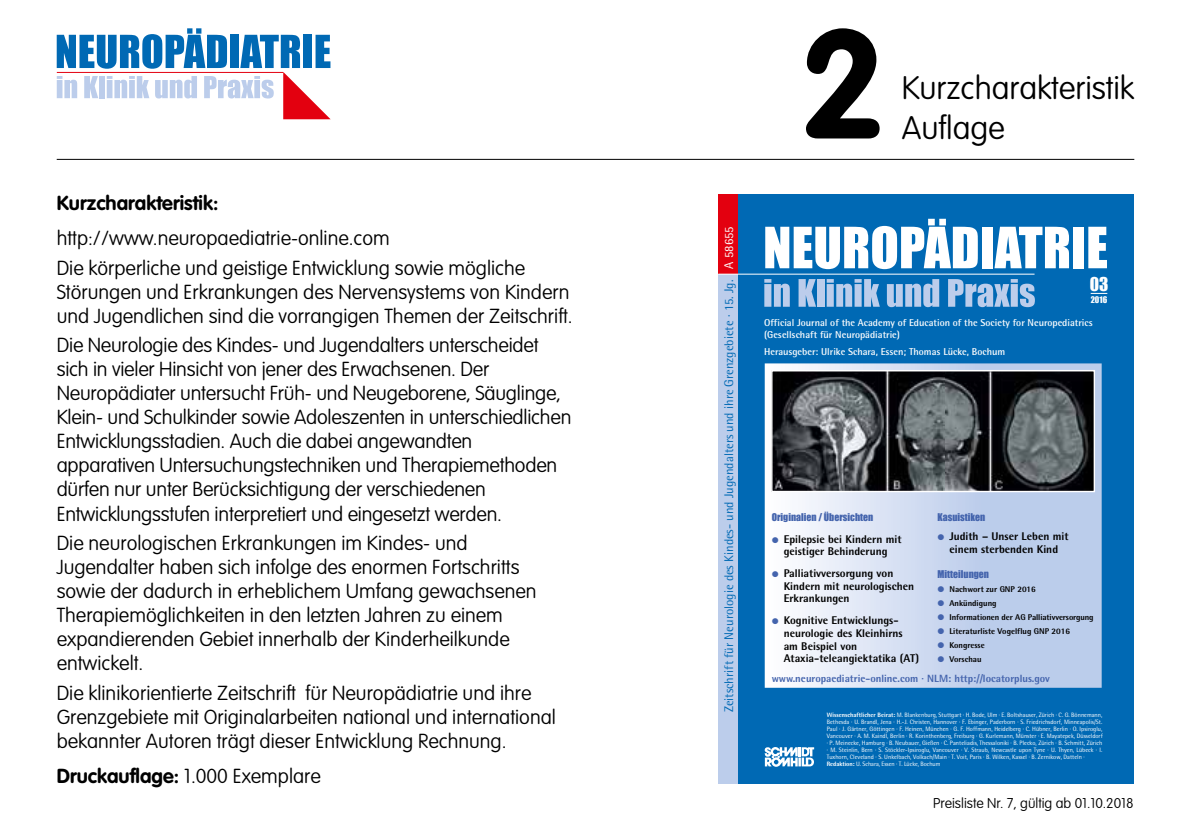
<style>
.page{position:relative;width:1191px;height:840px;background:#fff}
.page>*{position:absolute;margin:0;border:0;box-sizing:border-box;transform-origin:0 0}
.t1{font:700 152px "VAG Rounded";color:#000}
.t2{font:100 32px/40.6px "VAG Rounded";letter-spacing:-.005em;color:#000}
.t3{font:100 20px/24px "VAG Rounded";color:#000}
.t4{font:700 20px "VAG Rounded";color:#000}
.t5{font:17.4px "Impact";color:#fff}
.t6{font:100 14px "VAG Rounded";color:#000}
.t7{font:12.6px "Rotis Semi Sans";color:#0069b4}
.t8{font:12.6px "Rotis Semi Sans";color:#fff}
.t9{font:800 11.2px/12.6px "Rotis Semi Sans";color:#000;text-align:center}
.t10{font:800 10.4px "Rotis Semi Sans";color:#4464ad}
.t11{font:700 10px/12px "Rotis Semi Sans";color:#fff}
.t12{font:9.8px "Impact";color:#4464ad}
.t13{font:800 8.4px/14px "Rotis Semi Sans";color:#000}
.t14{font:8.4px "Impact";color:#fff}
.t15{font:6.2px/7px "Rotis Semi Sans";color:#fff}
.s1{font-weight:700}
.s2{font-family:"European Pi Three";font-weight:400;font-size:8.4px;color:#4464ad}
.s3{font-family:"European Pi Three";font-weight:400;color:#4464ad}
.s4{font-weight:800}
</style>
<div class="page">
<svg style="left:57px;top:28px;width:273px;height:91px"></svg>
<hr style="left:57px;top:159px;width:1077px;height:1px;background:#000">
<div style="left:718px;top:194px;width:416px;height:588px;background:#0069b4"></div>
<div style="left:718px;top:194px;width:20px;height:588px;background:#bccdeb"></div>
<div style="left:718px;top:194px;width:20px;height:79px;background:#e3000f"></div>
<svg style="left:764px;top:747px;width:50px;height:19px"></svg>
<svg style="left:764px;top:363px;width:337px;height:324px;background:#d0dcf1"></svg>
<hr style="left:718px;top:273px;width:316px;height:1px;background:#fff">
<svg style="left:765px;top:219px;width:212px;height:50px"></svg>
<div style="left:981px;top:226px;width:11px;height:42px;background:#fff"></div>
<svg style="left:994px;top:226px;width:75px;height:42px"></svg>
<div style="left:1073px;top:226px;width:11px;height:42px;background:#fff"></div>
<svg style="left:1088px;top:226px;width:19px;height:42px"></svg>
<svg style="left:764px;top:279px;width:26px;height:27px"></svg>
<svg style="left:798px;top:279px;width:18px;height:27px"></svg>
<div style="left:817px;top:279px;width:7px;height:27px;background:#bccdeb"></div>
<svg style="left:826px;top:279px;width:54px;height:27px"></svg>
<svg style="left:887px;top:279px;width:52px;height:28px"></svg>
<svg style="left:948px;top:279px;width:87px;height:28px"></svg>
<svg style="left:1090px;top:293px;width:17px;height:1px"></svg>
<img style="left:773px;top:372px;width:320px;height:118px">
<div style="left:771px;top:370px;width:324px;height:122px;border:1px solid #fff"></div>
<p class="t4" style="left:57px;top:191px;width:163px">Kurzcharakteristik:</p>
<p class="t3" style="left:57px;top:223px;width:470px;line-height:29.6px">http://www.neuropaediatrie-online.com<br>Die körperliche und geistige Entwicklung sowie mögliche</p>
<p class="t3" style="left:57px;top:279px;width:517px">Störungen und Erkrankungen des Nervensystems von Kindern und Jugendlichen sind die vorrangigen Themen der Zeitschrift.</p>
<p class="t3" style="left:57px;top:333px;width:516px">Die Neurologie des Kindes- und Jugendalters unterscheidet sich in vieler Hinsicht von jener des Erwachsenen. Der Neuropädiater untersucht Früh- und Neugeborene, Säuglinge, Klein- und Schulkinder sowie Adoleszenten in unterschiedlichen Entwicklungsstadien. Auch die dabei angewandten apparativen Untersuchungstechniken und Therapiemethoden dürfen nur unter Berücksichtigung der verschiedenen Entwicklungsstufen interpretiert und eingesetzt werden.</p>
<p class="t3" style="left:57px;top:530px;width:481px">Die neurologischen Erkrankungen im Kindes- und Jugendalter haben sich infolge des enormen Fortschritts sowie der dadurch in erheblichem Umfang gewachsenen Therapiemöglichkeiten in den letzten Jahren zu einem expandierenden Gebiet innerhalb der Kinderheilkunde entwickelt.</p>
<p class="t3" style="left:57px;top:680px;width:501px">Die klinikorientierte Zeitschrift für Neuropädiatrie und ihre<br>Grenzgebiete mit Originalarbeiten national und international bekannter Autoren trägt dieser Entwicklung Rechnung.</p>
<p class="t3" style="left:57px;top:763px;width:266px"><span class="s1">Druckauflage:</span> 1.000 Exemplare</p>
<p class="t8" style="left:721px;top:268px;width:44px;rotate:-90deg">A 58655</p>
<h1 class="t1" style="left:799px;top:-4px;width:89px">2</h1>
<h2 class="t2" style="left:901px;top:67px;width:234px">Kurzcharakteristik<br>Auflage</h2>
<p class="t7" style="left:721px;top:712px;width:434px;rotate:-90deg">Zeitschrift für Neurologie des Kindes- und Jugendalters und ihre Grenzgebiete · 15. Jg.</p>
<p class="t5" style="left:1089px;top:270px;width:20px">03</p>
<p class="t14" style="left:1090px;top:293px;width:18px">2016</p>
<p class="t11" style="left:764px;top:316px;width:330px">Official Journal of the Academy of Education of the Society for Neuropediatrics (Gesellschaft für Neuropädiatrie)</p>
<p class="t11" style="left:764px;top:345px;width:243px">Herausgeber: Ulrike Schara, Essen; Thomas Lücke, Bochum</p>
<p class="t12" style="left:772px;top:509px;width:103px">Originalien / Übersichten</p>
<p class="t9" style="left:772px;top:532px;width:131px"><span class="s2">P</span> Epilepsie bei Kindern mit geistiger Behinderung</p>
<p class="t9" style="left:783px;top:566px;width:132px;text-align:left;text-indent:-12px"><span class="s2">P</span> Palliativversorgung von<br>Kindern mit neurologischen<br>Erkrankungen</p>
<p class="t9" style="left:783px;top:613px;width:137px;text-align:left;text-indent:-12px"><span class="s2">P</span> Kognitive Entwicklungs&shy;neurologie des Kleinhirns am Beispiel von<br>Ataxia-teleangiektatika (AT)</p>
<p class="t12" style="left:937px;top:509px;width:49px">Kasuistiken</p>
<p class="t9" style="left:937px;top:529px;width:132px"><span class="s2">P</span> Judith – Unser Leben mit einem sterbenden Kind</p>
<p class="t12" style="left:937px;top:566px;width:53px">Mitteilungen</p>
<p class="t13" style="left:937px;top:582px;width:158px"><span class="s3">P</span> Nachwort zur GNP 2016<br><span class="s3">P</span> Ankündigung<br><span class="s3">P</span> Informationen der AG Palliativversorgung<br><span class="s3">P</span> Literaturliste Vogelflug GNP 2016<br><span class="s3">P</span> Kongresse<br><span class="s3">P</span> Vorschau</p>
<p class="t10" style="left:772px;top:671px;width:279px">www.neuropaediatrie-online.com · NLM: http://locatorplus.gov</p>
<p class="t15" style="left:826px;top:711px;width:277px"><span class="s4">Wissenschaftlicher Beirat:</span> M. Blankenburg, Stuttgart · H. Bode, Ulm · E. Boltshauser, Zürich · C. G. Bönnemann, Bethesda · U. Brandl, Jena · H.-J. Christen, Hannover · F. Ebinger, Paderborn · S. Friedrichsdorf, Minneapolis/St.<br>Paul · J. Gärtner, Göttingen · F. Heinen, München · G. F. Hoffmann, Heidelberg · C. Hübner, Berlin · O. Ipsiroglu, Vancouver · A. M. Kaindl, Berlin · R. Korinthenberg, Freiburg · G. Kurlemann, Münster · E. Mayatepek, Düsseldorf · P. Meinecke, Hamburg · B. Neubauer, Gießen · C. Panteliadis, Thessaloniki · B. Plecko, Zürich · B. Schmitt, Zürich · M. Steinlin, Bern · S. Stöckler-Ipsiroglu, Vancouver · V. Straub, Newcastle upon Tyne · U. Thyen, Lübeck · I.<br>Tuxhorn, Cleveland · S. Unkelbach, Volkach/Main · T. Voit, Paris · B. Wilken, Kassel · B. Zernikow, Datteln · <span class="s4">Redaktion:</span> U. Schara, Essen · T. Lücke, Bochum</p>
<p class="t6" style="left:933px;top:795px;width:202px">Preisliste Nr. 7, gültig ab 01.10.2018</p>
</div>
